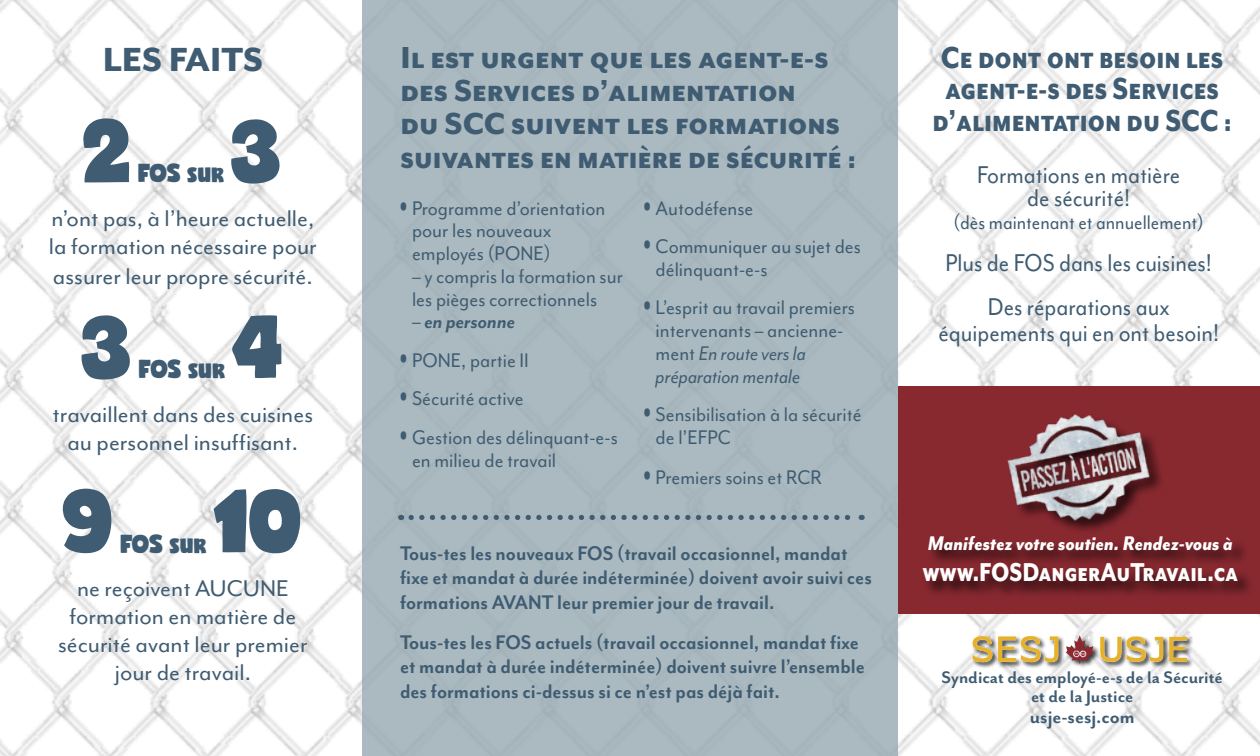
<style>
.page{position:relative;width:1260px;height:756px;background:#fff}
.page>*{position:absolute;margin:0;border:0;box-sizing:border-box;transform-origin:0 0}
.t1{font:84px "Candy";color:#3f5c72}
.t2{font:800 38.5px "Mr Eaves Mod OT";color:#3f5c72}
.t3{font:800 35px/33.2px "Mr Eaves Mod OT";color:#3f5c72}
.t4{font:800 35px/31.5px "Mr Eaves Mod OT";color:#3f5c72;text-align:center;scale:.88 1}
.t5{font:800 29.75px "Mr Eaves Mod OT";color:#fff;scale:.84 1}
.t6{font:28px/22.8px "Mr Eaves Mod OT";color:#3f5c72;text-align:center;scale:.9 1}
.t7{font:26.25px/28px "Mr Eaves Mod OT";color:#3f5c72;text-align:center}
.t8{font:24.5px "Candy";letter-spacing:.01em;color:#3f5c72}
.t9{font:22.75px/22.8px "Mr Eaves Mod OT";color:#3f5c72;scale:.94 1}
.t10{font:700 22.75px/24.5px "Mr Eaves Mod OT";color:#3f5c72;scale:.94 1}
.t11{font:italic 800 22.75px "Mr Eaves Mod OT";color:#fff;scale:.9 1}
.t12{font:22.75px "Mr Eaves Mod OT";color:#3f5c72;scale:.9 1}
.t13{font:italic 700 22.75px "Mr Eaves Mod OT";color:#3f5c72;scale:.94 1}
.t14{font:700 21px "Mr Eaves San OT";color:#3f5c72}
.t15{font:700 19.25px/19.2px "Mr Eaves San OT";color:#3f5c72;text-align:center}
.s1{font-weight:400;font-style:normal}
.s2{font-style:italic}
</style>
<div class="page">
<img style="left:0;top:0;width:1260px;height:756px">
<div style="left:363px;top:0;width:535px;height:756px;background:#abbac0"></div>
<div style="left:971px;top:635px;width:223px;height:35px;background:#000;opacity:.75"></div>
<svg style="left:973px;top:636px;width:85px;height:26px"></svg>
<svg style="left:1100px;top:636px;width:87px;height:26px"></svg>
<svg style="left:1066px;top:635px;width:28px;height:28px"></svg>
<div style="left:898px;top:387px;width:362px;height:227px;background:#882930"></div>
<div style="left:1008px;top:414px;width:157px;height:122px;background:#000;opacity:.75"></div>
<img style="left:1007px;top:414px;width:147px;height:109px">
<div style="left:922px;top:535px;width:332px;height:64px;background:#000;opacity:.75"></div>
<svg style="left:411px;top:515px;width:451px;height:5px"></svg>
<h2 class="t2" style="left:103px;top:38px;width:162px">LES FAITS</h2>
<h3 class="t3" style="left:401px;top:41px;width:457px">Il est urgent que les agent-e-s des Services d’alimentation<br>du SCC suivent les formations suivantes en matière de sécurité :</h3>
<p class="t9" style="left:412px;top:197px;width:207px;text-indent:-12px">• Programme d’orientation pour les nouveaux employés (PONE)</p>
<p class="t9" style="left:412px;top:265px;width:226px">– y compris la formation sur les pièges correctionnels</p>
<p class="t13" style="left:412px;top:309px;width:111px"><span class="s1">–</span> en personne</p>
<p class="t9" style="left:401px;top:349px;width:138px">• PONE, partie II</p>
<p class="t9" style="left:401px;top:388px;width:133px">• Sécurité active</p>
<p class="t9" style="left:412px;top:426px;width:220px;text-indent:-12px">• Gestion des délinquant-e-s en milieu de travail</p>
<h1 class="t1" style="left:83px;top:114px;width:50px">2</h1>
<h1 class="t1" style="left:231px;top:114px;width:53px">3</h1>
<p class="t7" style="left:49px;top:204px;width:269px;line-height:28.9px;text-align:justify">n’ont pas, à l’heure actuelle, la formation nécessaire pour assurer leur propre sécurité.</p>
<h1 class="t1" style="left:82px;top:310px;width:53px">3</h1>
<p class="t8" style="left:138px;top:162px;width:88px">FOS sur</p>
<p class="t9" style="left:644px;top:197px;width:118px">• Autodéfense</p>
<p class="t9" style="left:656px;top:235px;width:220px;text-indent:-12px">• Communiquer au sujet des délinquant-e-s</p>
<p class="t9" style="left:656px;top:297px;width:214px;text-indent:-12px">• L’esprit au travail premiers intervenants – ancienne&shy;ment <span class="s2">En route vers la préparation mentale</span></p>
<p class="t9" style="left:656px;top:403px;width:221px;text-indent:-12px">• Sensibilisation à la sécurité de l’EFPC</p>
<p class="t9" style="left:644px;top:466px;width:190px">• Premiers soins et RCR</p>
<h1 class="t1" style="left:232px;top:310px;width:53px">4</h1>
<p class="t7" style="left:53px;top:401px;width:262px">travaillent dans des cuisines au personnel insuffisant.</p>
<h1 class="t1" style="left:63px;top:484px;width:53px">9</h1>
<p class="t8" style="left:139px;top:358px;width:88px">FOS sur</p>
<h1 class="t1" style="left:214px;top:484px;width:91px">10</h1>
<p class="t7" style="left:58px;top:575px;width:251px">ne reçoivent AUCUNE formation en matière de sécurité avant leur premier jour de travail.</p>
<p class="t8" style="left:121px;top:533px;width:88px">FOS sur</p>
<p class="t10" style="left:400px;top:541px;width:504px">Tous-tes les nouveaux FOS (travail occasionnel, mandat fixe et mandat à durée indéterminée) doivent avoir suivi ces formations AVANT leur premier jour de travail.</p>
<p class="t10" style="left:400px;top:630px;width:496px">Tous-tes les FOS actuels (travail occasionnel, mandat fixe et mandat à durée indéterminée) doivent suivre l’ensemble des formations ci-dessus si ce n’est pas déjà fait.</p>
<h3 class="t4" style="left:932px;top:42px;width:342px">Ce dont ont besoin les agent-e-s des Services d’alimentation du SCC :</h3>
<p class="t6" style="left:977px;top:164px;width:227px">Formations en matière de sécurité!</p>
<p class="t12" style="left:954px;top:210px;width:279px">(dès maintenant et annuellement)</p>
<p class="t6" style="left:945px;top:241px;width:298px;line-height:43.8px">Plus de FOS dans les cuisines!<br>Des réparations aux</p>
<p class="t6" style="left:938px;top:322px;width:313px">équipements qui en ont besoin!</p>
<p class="t11" style="left:928px;top:531px;width:341px">Manifestez votre soutien. Rendez-vous à</p>
<h3 class="t5" style="left:922px;top:556px;width:378px">www.FOSDangerAuTravail.ca</h3>
<p class="t15" style="left:942px;top:667px;width:283px">Syndicat des employé-e-s de la Sécurité et de la Justice</p>
<p class="t14" style="left:1030px;top:705px;width:106px">usje-sesj.com</p>
</div>
